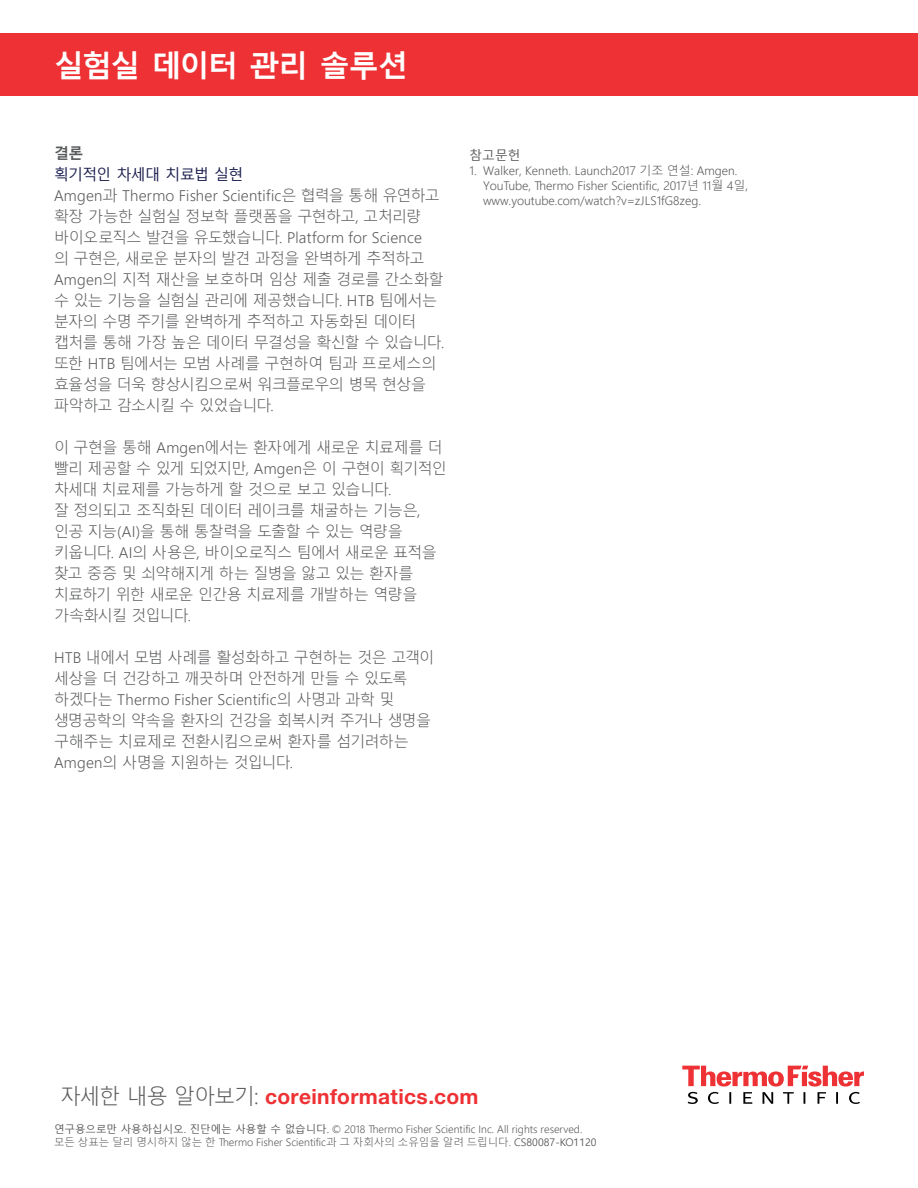
<style>
.page{position:relative;width:918px;height:1188px;background:#fff}
.page>*{position:absolute;margin:0;border:0;box-sizing:border-box;transform-origin:0 0}
.t1{font:700 30px "Malgun Gothic";letter-spacing:-.05em;color:#fff}
.t2{font:700 21px "Helvetica Neue LT Pro";letter-spacing:.015em;color:#ee3134}
.t3{font:300 15px/21px "Malgun Gothic";letter-spacing:-.03em;color:#58595b}
.t4{font:15px "Malgun Gothic";letter-spacing:-.055em;color:#1b1e4d}
.t5{font:700 15px "Malgun Gothic";color:#58595b}
.t6{font:12.75px "Malgun Gothic";color:#58595b}
.t7{font:300 12px/15px "Malgun Gothic";color:#58595b}
.t8{font:300 10.5px/13.5px "Malgun Gothic";color:#58595b}
.s1{font-family:"Malgun Gothic";font-weight:300;color:#58595b}
.s2{font-weight:400}
</style>
<div class="page">
<svg style="left:682px;top:1066px;width:182px;height:38px"></svg>
<div style="left:0;top:33px;width:918px;height:63px;background:#ee3134"></div>
<h1 class="t1" style="left:54px;top:48px;width:356px">실험실 데이터 관리 솔루션</h1>
<p class="t5" style="left:54px;top:145px;width:31px">결론</p>
<p class="t4" style="left:54px;top:166px;width:191px">획기적인 차세대 치료법 실현</p>
<p class="t3" style="left:54px;top:185px;width:392px">Amgen과 Thermo Fisher Scientific은 협력을 통해 유연하고 확장 가능한 실험실 정보학 플랫폼을 구현하고, 고처리량 바이오로직스 발견을 유도했습니다. Platform for Science<br>의 구현은, 새로운 분자의 발견 과정을 완벽하게 추적하고<br>Amgen의 지적 재산을 보호하며 임상 제출 경로를 간소화할 수 있는 기능을 실험실 관리에 제공했습니다. HTB 팀에서는 분자의 수명 주기를 완벽하게 추적하고 자동화된 데이터 캡처를 통해 가장 높은 데이터 무결성을 확신할 수 있습니다. 또한 HTB 팀에서는 모범 사례를 구현하여 팀과 프로세스의 효율성을 더욱 향상시킴으로써 워크플로우의 병목 현상을 파악하고 감소시킬 수 있었습니다.</p>
<p class="t3" style="left:54px;top:437px;width:394px">이 구현을 통해 Amgen에서는 환자에게 새로운 치료제를 더 빨리 제공할 수 있게 되었지만, Amgen은 이 구현이 획기적인 차세대 치료제를 가능하게 할 것으로 보고 있습니다.<br>잘 정의되고 조직화된 데이터 레이크를 채굴하는 기능은, 인공 지능(AI)을 통해 통찰력을 도출할 수 있는 역량을 키웁니다. AI의 사용은, 바이오로직스 팀에서 새로운 표적을 찾고 중증 및 쇠약해지게 하는 질병을 앓고 있는 환자를 치료하기 위한 새로운 인간용 치료제를 개발하는 역량을 가속화시킬 것입니다.</p>
<p class="t3" style="left:54px;top:647px;width:382px">HTB 내에서 모범 사례를 활성화하고 구현하는 것은 고객이 세상을 더 건강하고 깨끗하며 안전하게 만들 수 있도록 하겠다는 Thermo Fisher Scientific의 사명과 과학 및 생명공학의 약속을 환자의 건강을 회복시켜 주거나 생명을 구해주는 치료제로 전환시킴으로써 환자를 섬기려하는<br>Amgen의 사명을 지원하는 것입니다.</p>
<p class="t6" style="left:470px;top:148px;width:52px">참고문헌</p>
<p class="t7" style="left:483px;top:163px;width:267px;text-indent:-14px">1. Walker, Kenneth. Launch2017 기조 연설: Amgen.<br>YouTube, Thermo Fisher Scientific, 2017년 11월 4일, www.youtube.com/watch?v=zJLS1fG8zeg.</p>
<h2 class="t2" style="left:60px;top:1084px;width:420px"><span class="s1">자세한 내용 알아보기:</span> coreinformatics.com</h2>
<p class="t8" style="left:54px;top:1122px;width:544px"><span class="s2">연구용으로만 사용하십시오. 진단에는 사용할 수 없습니다.</span> © 2018 Thermo Fisher Scientific Inc. All rights reserved. 모든 상표는 달리 명시하지 않는 한 Thermo Fisher Scientific과 그 자회사의 소유임을 알려 드립니다. <span class="s2">CS80087-KO1120</span></p>
</div>
